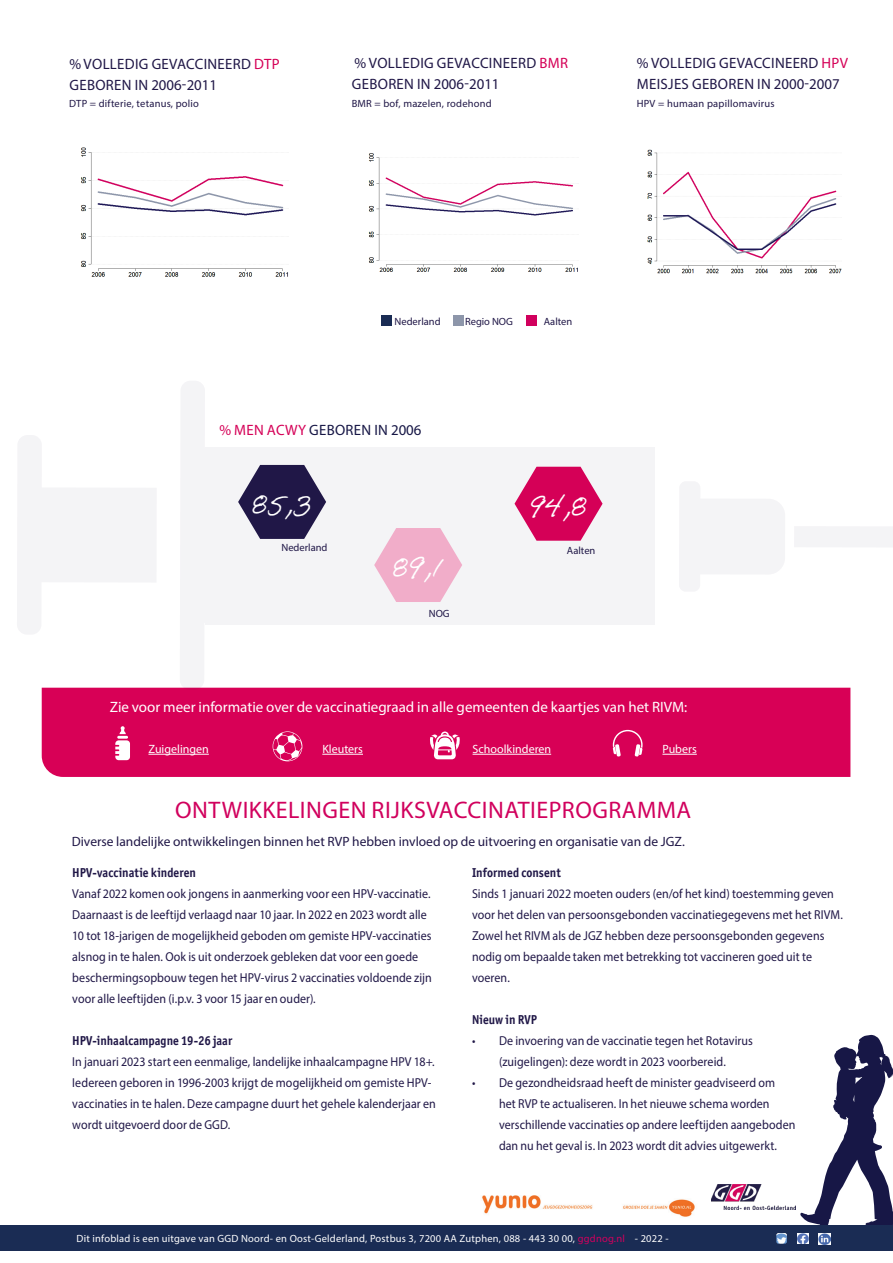
<style>
.page{position:relative;width:893px;height:1263px;background:#fff}
.page>*{position:absolute;margin:0;border:0;box-sizing:border-box;transform-origin:0 0}
.t1{font:31.5px "Adobe Handwriting Ernie";color:#fff}
.SG_KOP_01{font:24px "Myriad Pro";letter-spacing:.02em;color:#d1005d}
.t2{font:15px/21px "Myriad Pro";letter-spacing:.015em;color:#201747}
.SG_PLAT{font:15px "Myriad Pro";color:#fff}
.t3{font:15px "Myriad Pro";letter-spacing:.015em;color:#171746}
.SG_PLAT-2{font:13.5px "Myriad Pro";color:#201747}
.SG_PLAT_01{font:12.9px/21px "Myriad Pro";letter-spacing:.005em;color:#201747;scale:.93 1}
.SG_PLAT_01-2{font:700 12.9px "Officina Sans ITC Pro";letter-spacing:.005em;color:#201747;scale:.93 1}
.SG_Kenmerken{font:12px "Myriad Pro";color:#fff}
.cijfers_2016{font:10.5px "Myriad Pro";letter-spacing:.02em;color:#fff}
.cijfers_2016-2{font:10.5px "Myriad Pro";letter-spacing:.02em;color:#201747}
.SG_Kenmerken-2{font:10.5px "Myriad Pro";color:#201747}
.cijfers_2016-3{font:10.5px "Myriad Pro";color:#201747}
.s1{color:#d50057}
.s2{font-family:"Officina Sans ITC Pro";font-weight:700}
.s3{color:#d1005d}
</style>
<div class="page">
<svg style="left:800px;top:1035px;width:93px;height:191px"></svg>
<img style="left:463px;top:1195px;width:249px;height:31px">
<img style="left:711px;top:1185px;width:85px;height:25px">
<img style="left:80px;top:147px;width:208px;height:130px">
<div style="left:381px;top:315px;width:11px;height:11px;background:#1a2c54"></div>
<div style="left:453px;top:315px;width:11px;height:11px;background:#8d96aa"></div>
<div style="left:526px;top:315px;width:10px;height:11px;background:#d1005d"></div>
<div style="left:0;top:1226px;width:893px;height:25px;background:#1a2c54"></div>
<svg style="left:776px;top:1233px;width:11px;height:11px"></svg>
<svg style="left:798px;top:1233px;width:10px;height:11px"></svg>
<svg style="left:819px;top:1233px;width:11px;height:11px"></svg>
<div style="left:42px;top:688px;width:808px;height:89px;background:#d80056"></div>
<svg style="left:115px;top:726px;width:15px;height:34px"></svg>
<hr style="left:148px;top:754px;width:61px;height:1px;background:#fff">
<svg style="left:273px;top:731px;width:29px;height:30px"></svg>
<hr style="left:322px;top:754px;width:41px;height:1px;background:#fff">
<svg style="left:430px;top:731px;width:30px;height:28px"></svg>
<hr style="left:473px;top:754px;width:78px;height:1px;background:#fff">
<svg style="left:613px;top:730px;width:30px;height:26px"></svg>
<hr style="left:662px;top:754px;width:35px;height:1px;background:#fff">
<svg style="left:180px;top:381px;width:475px;height:309px"></svg>
<svg style="left:679px;top:482px;width:106px;height:109px"></svg>
<div style="left:794px;top:527px;width:99px;height:20px;background:#f4f4f6"></div>
<svg style="left:17px;top:435px;width:139px;height:199px"></svg>
<div style="left:205px;top:448px;width:450px;height:177px;background:#f4f4f6"></div>
<div style="left:203px;top:461px;width:138px;height:150px;background:#f4f4f6"></div>
<svg style="left:238px;top:465px;width:88px;height:74px"></svg>
<svg style="left:374px;top:528px;width:88px;height:74px"></svg>
<svg style="left:514px;top:467px;width:89px;height:74px"></svg>
<img style="left:368px;top:153px;width:210px;height:119px">
<img style="left:647px;top:149px;width:195px;height:125px">
<p class="t2" style="left:69px;top:54px;width:212px">% VOLLEDIG GEVACCINEERD <span class="s1">DTP</span></p>
<p class="t2" style="left:70px;top:75px;width:149px">GEBOREN IN 2006-2011</p>
<p class="t2" style="left:352px;top:52px;width:218px">% VOLLEDIG GEVACCINEERD <span class="s1">BMR<br></span>GEBOREN IN 2006-2011</p>
<p class="t2" style="left:637px;top:52px;width:213px">% VOLLEDIG GEVACCINEERD <span class="s1">HPV<br></span>MEISJES GEBOREN IN 2000-2007</p>
<p class="cijfers_2016-2" style="left:69px;top:97px;width:131px">DTP = difterie, tetanus, polio</p>
<p class="cijfers_2016-2" style="left:352px;top:97px;width:142px">BMR = bof, mazelen, rodehond</p>
<p class="cijfers_2016-2" style="left:637px;top:97px;width:139px">HPV = humaan papillomavirus</p>
<p class="SG_Kenmerken-2" style="left:395px;top:315px;width:48px">Nederland</p>
<p class="SG_Kenmerken-2" style="left:465px;top:315px;width:49px">Regio NOG</p>
<p class="SG_Kenmerken-2" style="left:544px;top:315px;width:30px">Aalten</p>
<p class="t3" style="left:219px;top:420px;width:204px"><span class="s1">% MEN ACWY</span> GEBOREN IN 2006</p>
<p class="t1" style="left:252px;top:484px;width:61px">85,3</p>
<p class="t1" style="left:529px;top:486px;width:59px">94,8</p>
<p class="cijfers_2016-3" style="left:281px;top:541px;width:48px">Nederland</p>
<p class="cijfers_2016-2" style="left:567px;top:544px;width:30px">Aalten</p>
<p class="t1" style="left:392px;top:547px;width:52px">89,1</p>
<p class="cijfers_2016-2" style="left:429px;top:607px;width:22px">NOG</p>
<p class="SG_PLAT" style="left:110px;top:698px;width:579px">Zie voor meer informatie over de vaccinatiegraad in alle gemeenten de kaartjes van het RIVM:</p>
<p class="SG_Kenmerken" style="left:148px;top:742px;width:62px">Zuigelingen</p>
<p class="SG_Kenmerken" style="left:322px;top:742px;width:42px">Kleuters</p>
<p class="SG_Kenmerken" style="left:473px;top:742px;width:80px">Schoolkinderen</p>
<p class="SG_Kenmerken" style="left:662px;top:742px;width:36px">Pubers</p>
<p class="SG_KOP_01" style="left:175px;top:795px;width:517px">ONTWIKKELINGEN RIJKSVACCINATIEPROGRAMMA</p>
<p class="SG_PLAT-2" style="left:72px;top:833px;width:614px">Diverse landelijke ontwikkelingen binnen het RVP hebben invloed op de uitvoering en organisatie van de JGZ.</p>
<p class="SG_PLAT_01-2" style="left:72px;top:864px;width:135px">HPV-vaccinatie kinderen</p>
<p class="SG_PLAT_01" style="left:72px;top:882px;width:388px">Vanaf 2022 komen ook jongens in aanmerking voor een HPV-vaccinatie.<br>Daarnaast is de leeftijd verlaagd naar 10 jaar. In 2022 en 2023 wordt alle 10 tot 18-jarigen de mogelijkheid geboden om gemiste HPV-vaccinaties alsnog in te halen. Ook is uit onderzoek gebleken dat voor een goede beschermingsopbouw tegen het HPV-virus 2 vaccinaties voldoende zijn voor alle leeftijden (i.p.v. 3 voor 15 jaar en ouder).</p>
<p class="SG_PLAT_01" style="left:72px;top:1029px;width:392px"><span class="s2">HPV-inhaalcampagne 19-26 jaar<br></span>In januari 2023 start een eenmalige, landelijke inhaalcampagne HPV 18+.<br>Iedereen geboren in 1996-2003 krijgt de mogelijkheid om gemiste HPV&shy;vaccinaties in te halen. Deze campagne duurt het gehele kalenderjaar en wordt uitgevoerd door de GGD.</p>
<p class="SG_PLAT_01" style="left:472px;top:861px;width:400px"><span class="s2">Informed consent<br></span>Sinds 1 januari 2022 moeten ouders (en/of het kind) toestemming geven voor het delen van persoonsgebonden vaccinatiegegevens met het RIVM.<br>Zowel het RIVM als de JGZ hebben deze persoonsgebonden gegevens nodig om bepaalde taken met betrekking tot vaccineren goed uit te</p>
<p class="SG_PLAT_01" style="left:472px;top:966px;width:42px">voeren.</p>
<p class="SG_PLAT_01-2" style="left:472px;top:1011px;width:72px">Nieuw in RVP</p>
<p class="SG_PLAT_01" style="left:472px;top:1029px;width:304px;text-align:center">• De invoering van de vaccinatie tegen het Rotavirus (zuigelingen): deze wordt in 2023 voorbereid.</p>
<p class="SG_PLAT_01" style="left:499px;top:1071px;width:320px;text-indent:-27px">• De gezondheidsraad heeft de minister geadviseerd om<br>het RVP te actualiseren. In het nieuwe schema worden verschillende vaccinaties op andere leeftijden aangeboden dan nu het geval is. In 2023 wordt dit advies uitgewerkt.</p>
<p class="cijfers_2016" style="left:77px;top:1232px;width:594px">Dit infoblad is een uitgave van GGD Noord- en Oost-Gelderland, Postbus 3, 7200 AA Zutphen, 088 - 443 30 00, <span class="s3">ggdnog.nl</span> - 2022 -</p>
</div>
